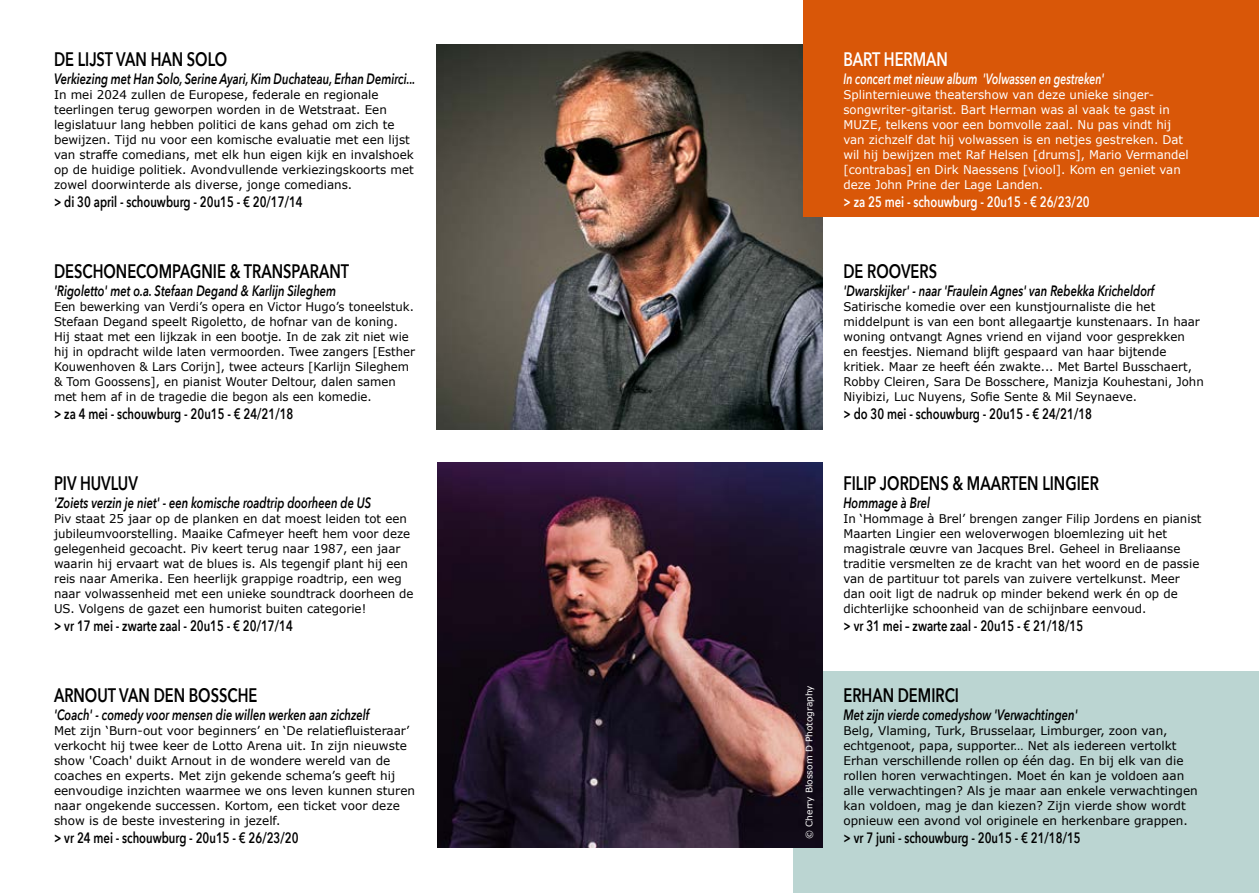
<style>
.page{position:relative;width:1259px;height:893px;background:#fff}
.page>*{position:absolute;margin:0;border:0;box-sizing:border-box;transform-origin:0 0}
.t1{font:600 19.5px "Avenir Next";color:#000;scale:.75 1}
.t2{font:600 19.5px "Avenir Next";color:#fff;scale:.75 1}
.t3{font:italic 600 15px "Avenir Next";color:#000;scale:.75 1}
.t4{font:600 15px "Avenir Next";color:#000;scale:.75 1}
.t5{font:italic 600 15px "Avenir Next";color:#fff;scale:.7 1}
.t6{font:600 15px "Avenir Next";color:#fff;scale:.75 1}
.t7{font:12px/15px "Verdana";color:#000}
.t8{font:12px/15px "Verdana";color:#fff}
.t9{font:9px "Verdana";color:#fff}
</style>
<div class="page">
<div style="left:794px;top:672px;width:465px;height:221px;background:#bbd5d2"></div>
<img style="left:437px;top:44px;width:385px;height:385px">
<div style="left:804px;top:0;width:455px;height:216px;background:#d95708"></div>
<img style="left:437px;top:462px;width:385px;height:385px">
<h1 class="t1" style="left:54px;top:43px;width:232px">DE LIJST VAN HAN SOLO</h1>
<p class="t3" style="left:54px;top:66px;width:483px">Verkiezing met Han Solo, Serine Ayari, Kim Duchateau, Erhan Demirci...</p>
<p class="t7" style="left:54px;top:87px;width:361px">In mei 2024 zullen de Europese, federale en regionale teerlingen terug geworpen worden in de Wetstraat. Een legislatuur lang hebben politici de kans gehad om zich te bewijzen. Tijd nu voor een komische evaluatie met een lijst van straffe comedians, met elk hun eigen kijk en invalshoek op de huidige politiek. Avondvullende verkiezingskoorts met zowel doorwinterde als diverse, jonge comedians.</p>
<p class="t4" style="left:54px;top:189px;width:333px">&gt; di 30 april - schouwburg - 20u15 - € 20/17/14</p>
<h1 class="t1" style="left:54px;top:255px;width:395px">DESCHONECOMPAGNIE &amp; TRANSPARANT</h1>
<p class="t3" style="left:54px;top:278px;width:378px">'Rigoletto' met o.a. Stefaan Degand &amp; Karlijn Sileghem</p>
<p class="t7" style="left:54px;top:299px;width:363px">Een bewerking van Verdi’s opera en Victor Hugo’s toneelstuk.<br>Stefaan Degand speelt Rigoletto, de hofnar van de koning.<br>Hij staat met een lijkzak in een bootje. In de zak zit niet wie hij in opdracht wilde laten vermoorden. Twee zangers [Esther Kouwenhoven &amp; Lars Corijn], twee acteurs [Karlijn Sileghem &amp; Tom Goossens], en pianist Wouter Deltour, dalen samen met hem af in de tragedie die begon als een komedie.</p>
<p class="t4" style="left:54px;top:401px;width:321px">&gt; za 4 mei - schouwburg - 20u15 - € 24/21/18</p>
<h1 class="t1" style="left:54px;top:467px;width:113px">PIV HUVLUV</h1>
<p class="t3" style="left:54px;top:490px;width:424px">'Zoiets verzin je niet' - een komische roadtrip doorheen de US</p>
<p class="t7" style="left:54px;top:511px;width:361px">Piv staat 25 jaar op de planken en dat moest leiden tot een jubileumvoorstelling. Maaike Cafmeyer heeft hem voor deze gelegenheid gecoacht. Piv keert terug naar 1987, een jaar waarin hij ervaart wat de blues is. Als tegengif plant hij een reis naar Amerika. Een heerlijk grappige roadtrip, een weg naar volwassenheid met een unieke soundtrack doorheen de US. Volgens de gazet een humorist buiten categorie!</p>
<p class="t4" style="left:54px;top:613px;width:320px">&gt; vr 17 mei - zwarte zaal - 20u15 - € 20/17/14</p>
<h1 class="t1" style="left:54px;top:679px;width:273px">ARNOUT VAN DEN BOSSCHE</h1>
<p class="t3" style="left:54px;top:702px;width:422px">'Coach' - comedy voor mensen die willen werken aan zichzelf</p>
<p class="t7" style="left:54px;top:723px;width:362px">Met zijn ‘Burn-out voor beginners’ en ‘De relatiefluisteraar’ verkocht hij twee keer de Lotto Arena uit. In zijn nieuwste show 'Coach' duikt Arnout in de wondere wereld van de coaches en experts. Met zijn gekende schema’s geeft hij eenvoudige inzichten waarmee we ons leven kunnen sturen naar ongekende successen. Kortom, een ticket voor deze show is de beste investering in jezelf.</p>
<p class="t4" style="left:54px;top:825px;width:327px">&gt; vr 24 mei - schouwburg - 20u15 - € 26/23/20</p>
<p class="t9" style="left:803px;top:839px;width:155px;rotate:-90deg">© Cherry Blossom D Photography</p>
<h1 class="t2" style="left:843px;top:43px;width:141px">BART HERMAN</h1>
<p class="t5" style="left:843px;top:66px;width:374px">In concert met nieuw album 'Volwassen en gestreken'</p>
<p class="t8" style="left:843px;top:87px;width:347px">Splinternieuwe theatershow van deze unieke singer&shy;songwriter-gitarist. Bart Herman was al vaak te gast in MUZE, telkens voor een bomvolle zaal. Nu pas vindt hij van zichzelf dat hij volwassen is en netjes gestreken. Dat wil hij bewijzen met Raf Helsen [drums], Mario Vermandel [contrabas] en Dirk Naessens [viool]. Kom en geniet van deze John Prine der Lage Landen.</p>
<p class="t6" style="left:843px;top:189px;width:330px">&gt; za 25 mei - schouwburg - 20u15 - € 26/23/20</p>
<h1 class="t1" style="left:843px;top:255px;width:126px">DE ROOVERS</h1>
<p class="t3" style="left:843px;top:278px;width:416px">'Dwarskijker' - naar 'Fraulein Agnes' van Rebekka Kricheldorf</p>
<p class="t7" style="left:843px;top:299px;width:362px">Satirische komedie over een kunstjournaliste die het middelpunt is van een bont allegaartje kunstenaars. In haar woning ontvangt Agnes vriend en vijand voor gesprekken<br>en feestjes. Niemand blijft gespaard van haar bijtende kritiek. Maar ze heeft één zwakte... Met Bartel Busschaert, Robby Cleiren, Sara De Bosschere, Manizja Kouhestani, John Niyibizi, Luc Nuyens, Sofie Sente &amp; Mil Seynaeve.</p>
<p class="t4" style="left:843px;top:401px;width:333px">&gt; do 30 mei - schouwburg - 20u15 - € 24/21/18</p>
<h1 class="t1" style="left:843px;top:467px;width:342px">FILIP JORDENS &amp; MAARTEN LINGIER</h1>
<p class="t3" style="left:843px;top:490px;width:117px">Hommage à Brel</p>
<p class="t7" style="left:843px;top:511px;width:359px">In ‘Hommage à Brel’ brengen zanger Filip Jordens en pianist Maarten Lingier een weloverwogen bloemlezing uit het magistrale œuvre van Jacques Brel. Geheel in Breliaanse traditie versmelten ze de kracht van het woord en de passie van de partituur tot parels van zuivere vertelkunst. Meer dan ooit ligt de nadruk op minder bekend werk én op de dichterlijke schoonheid van de schijnbare eenvoud.</p>
<p class="t4" style="left:843px;top:613px;width:321px">&gt; vr 31 mei – zwarte zaal - 20u15 - € 21/18/15</p>
<h1 class="t1" style="left:843px;top:679px;width:155px">ERHAN DEMIRCI</h1>
<p class="t3" style="left:843px;top:702px;width:314px">Met zijn vierde comedyshow 'Verwachtingen'</p>
<p class="t7" style="left:843px;top:723px;width:356px">Belg, Vlaming, Turk, Brusselaar, Limburger, zoon van, echtgenoot, papa, supporter… Net als iedereen vertolkt Erhan verschillende rollen op één dag. En bij elk van die rollen horen verwachtingen. Moet én kan je voldoen aan alle verwachtingen? Als je maar aan enkele verwachtingen kan voldoen, mag je dan kiezen? Zijn vierde show wordt opnieuw een avond vol originele en herkenbare grappen.</p>
<p class="t4" style="left:843px;top:825px;width:318px">&gt; vr 7 juni - schouwburg - 20u15 - € 21/18/15</p>
</div>
